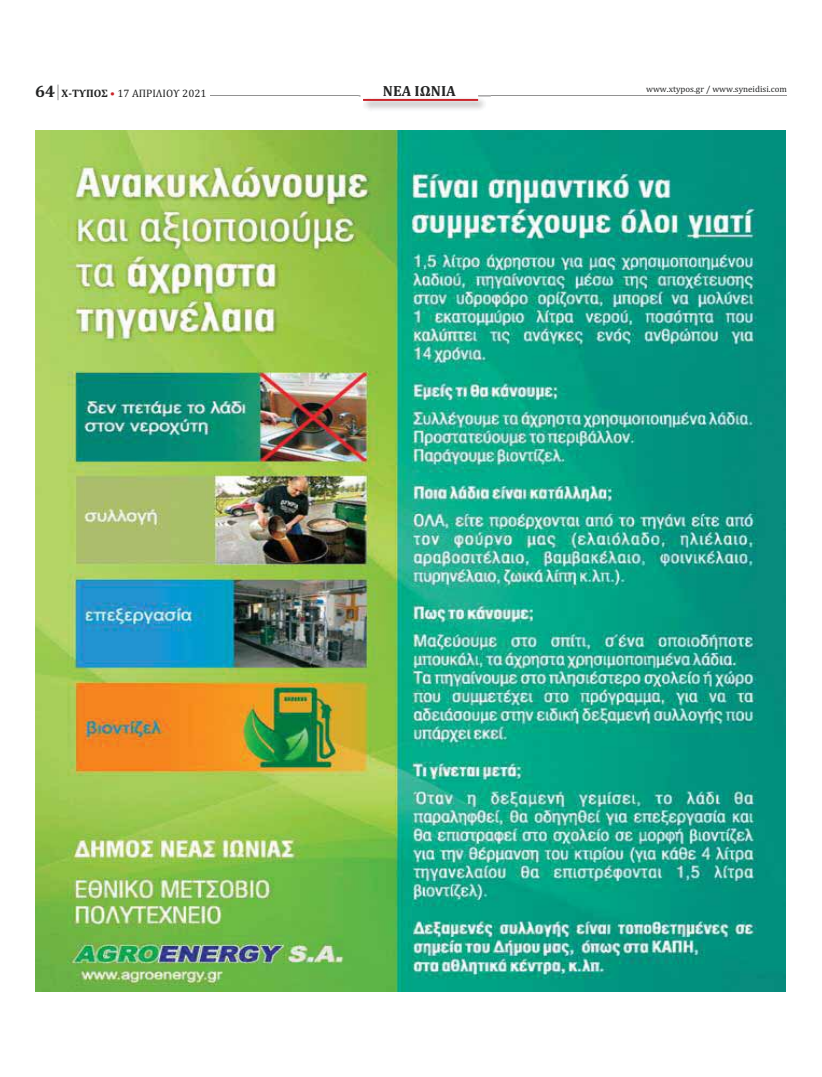
<style>
.page{position:relative;width:822px;height:1077px;background:#fff}
.page>*{position:absolute;margin:0;border:0;box-sizing:border-box;transform-origin:0 0}
.t1{font:700 14.9px "Cambria";color:#262425}
.t2{font:10.9px "Cambria";color:#232424}
.t3{font:8.9px "Cambria";color:#232424}
.s1{font-weight:700;font-size:16.9px}
.s2{font-weight:700}
.s3{color:#cb242a}
</style>
<div class="page">
<hr style="left:210px;top:95px;width:577px;height:1px;background:#929292">
<img style="left:359px;top:95px;width:132px;height:15px">
<img style="left:361px;top:95px;width:117px;height:4px">
<svg style="left:384px;top:95px;width:72px;height:1px"></svg>
<hr style="left:363px;top:99px;width:115px;height:2px;background:#cb242a">
<svg style="left:58px;top:85px;width:1px;height:15px"></svg>
<img style="left:35px;top:130px;width:750px;height:862px">
<p class="t2" style="left:35px;top:89px;width:173px"><span class="s1">64</span> <span class="s2">Χ‑ΤΥΠΟΣ</span> <span class="s3">•</span> 17 ΑΠΡΙΛΙΟΥ 2021</p>
<h1 class="t1" style="left:383px;top:86px;width:75px">ΝΕΑ ΙΩΝΙΑ</h1>
<p class="t3" style="left:646px;top:86px;width:142px">www.xtypos.gr / www.syneidisi.com</p>
</div>
